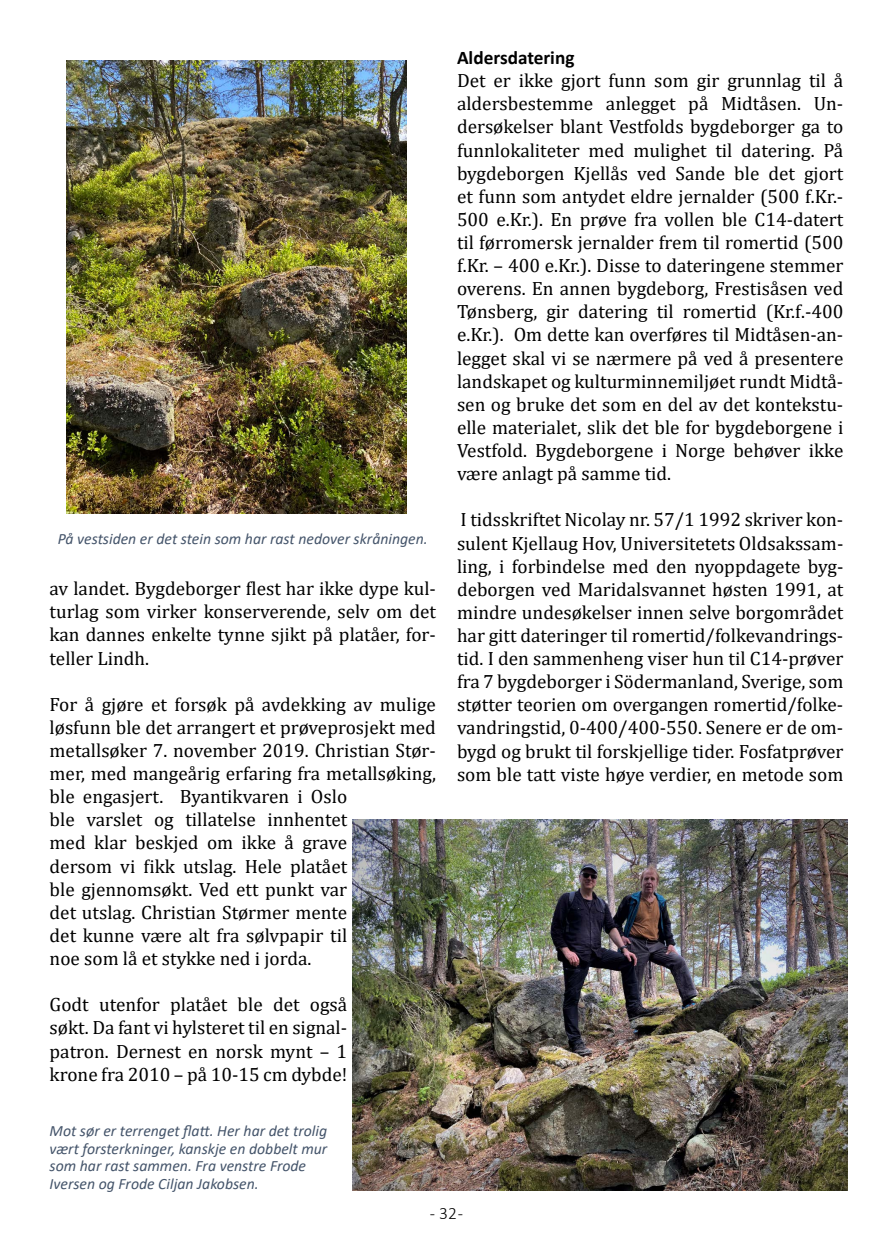
<style>
.page{position:relative;width:893px;height:1241px;background:#fff}
.page>*{position:absolute;margin:0;border:0;box-sizing:border-box;transform-origin:0 0}
.t1{font:19.25px/23.1px "Cambria";color:#000;text-align:justify}
.t2{font:700 19.25px "Calibri";color:#000}
.t3{font:300 17.5px "Calibri";color:#000}
.t4{font:italic 15.75px/17.5px "Calibri";color:#44546a}
</style>
<div class="page">
<img style="left:66px;top:60px;width:340px;height:454px">
<img style="left:353px;top:819px;width:495px;height:370px">
<p class="t4" style="left:58px;top:529px;width:372px">På vestsiden er det stein som har rast nedover skråningen.</p>
<p class="t1" style="left:50px;top:577px;width:388px">av landet. Bygdeborger flest har ikke dype kul&shy;turlag som virker konserverende, selv om det kan dannes enkelte tynne sjikt på platåer, for&shy;teller Lindh.</p>
<p class="t1" style="left:50px;top:692px;width:388px;text-align:left">For å gjøre et forsøk på avdekking av mulige løsfunn ble det arrangert et prøveprosjekt med metallsøker 7. november 2019. Christian Stør&shy;mer, med mangeårig erfaring fra metallsøking, ble engasjert. Byantikvaren i Oslo<br>ble varslet og tillatelse innhentet<br>med klar beskjed om ikke å grave<br>dersom vi fikk utslag. Hele platået<br>ble gjennomsøkt. Ved ett punkt var<br>det utslag. Christian Størmer mente<br>det kunne være alt fra sølvpapir til<br>noe som lå et stykke ned i jorda.</p>
<p class="t1" style="left:50px;top:992px;width:299px">Godt utenfor platået ble det også søkt. Da fant vi hylsteret til en signal&shy;patron. Dernest en norsk mynt – 1 krone fra 2010 – på 10-15 cm dybde!</p>
<p class="t4" style="left:50px;top:1121px;width:279px">Mot sør er terrenget flatt. Her har det trolig vært forsterkninger, kanskje en dobbelt mur som har rast sammen. Fra venstre Frode Iversen og Frode Ciljan Jakobsen.</p>
<p class="t2" style="left:457px;top:44px;width:119px">Aldersdatering</p>
<p class="t1" style="left:457px;top:69px;width:388px">Det er ikke gjort funn som gir grunnlag til å aldersbestemme anlegget på Midtåsen. Un&shy;dersøkelser blant Vestfolds bygdeborger ga to funnlokaliteter med mulighet til datering. På bygdeborgen Kjellås ved Sande ble det gjort et funn som antydet eldre jernalder (500 f.Kr.- 500 e.Kr.). En prøve fra vollen ble C14-datert til førromersk jernalder frem til romertid (500 f.Kr. – 400 e.Kr.). Disse to dateringene stemmer overens. En annen bygdeborg, Frestisåsen ved Tønsberg, gir datering til romertid (Kr.f.-400 e.Kr.). Om dette kan overføres til Midtåsen-an&shy;legget skal vi se nærmere på ved å presentere landskapet og kulturminnemiljøet rundt Midtå&shy;sen og bruke det som en del av det kontekstu&shy;elle materialet, slik det ble for bygdeborgene i Vestfold. Bygdeborgene i Norge behøver ikke være anlagt på samme tid.</p>
<p class="t1" style="left:457px;top:508px;width:388px">I tidsskriftet Nicolay nr. 57/1 1992 skriver kon&shy;sulent Kjellaug Hov, Universitetets Oldsakssam&shy;ling, i forbindelse med den nyoppdagete byg&shy;deborgen ved Maridalsvannet høsten 1991, at mindre undesøkelser innen selve borgområdet har gitt dateringer til romertid/folkevandrings&shy;tid. I den sammenheng viser hun til C14-prøver fra 7 bygdeborger i Södermanland, Sverige, som støtter teorien om overgangen romertid/folke&shy;vandringstid, 0-400/400-550. Senere er de om&shy;bygd og brukt til forskjellige tider. Fosfatprøver som ble tatt viste høye verdier, en metode som</p>
<p class="t3" style="left:430px;top:1201px;width:35px">- 32 -</p>
</div>
